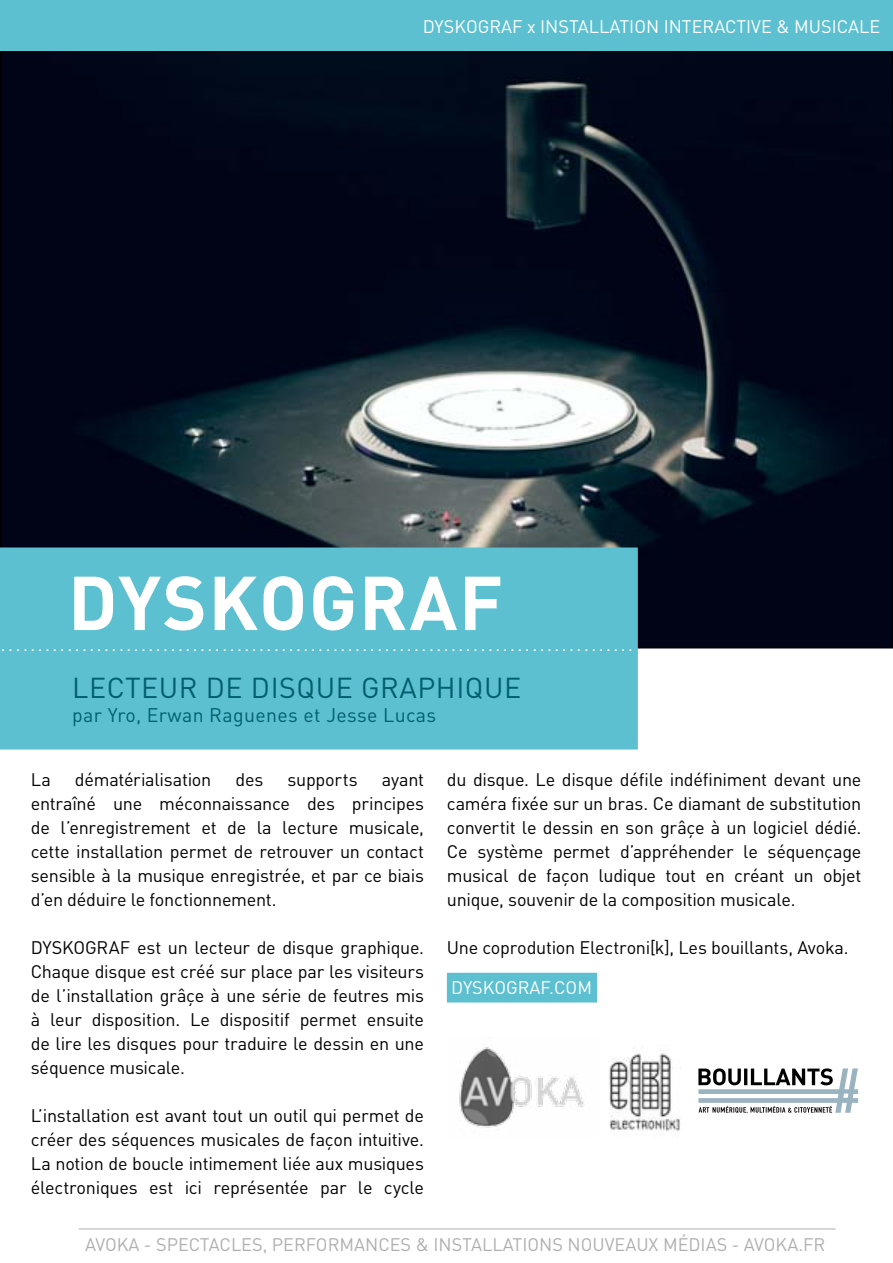
<style>
.page{position:relative;width:893px;height:1263px;background:#fff}
.page>*{position:absolute;margin:0;border:0;box-sizing:border-box;transform-origin:0 0}
.t1{font:700 75px "DIN";letter-spacing:.02em;color:#fff}
.t2{font:28.5px "DIN";letter-spacing:.02em;color:#005f6e}
.t3{font:19.5px "DIN";letter-spacing:.02em;color:#005f6e}
.t4{font:18px/24px "DIN";letter-spacing:-.015em;color:#000;text-align:justify}
.t5{font:18px "DIN";color:#fff}
.t6{font:18px "DIN";color:#afafaf}
</style>
<div class="page">
<img style="left:3px;top:54px;width:887px;height:591px">
<div style="left:1px;top:1px;width:891px;height:49px;background:#5cc0d0"></div>
<div style="left:0;top:0;width:893px;height:51px;border:2px solid #5dc0d0"></div>
<div style="left:1px;top:548px;width:636px;height:201px;background:#5cc0d0"></div>
<div style="left:0;top:547px;width:638px;height:202px;border:2px solid #5dc0d0"></div>
<div style="left:447px;top:973px;width:150px;height:29px;background:#5cc0d0"></div>
<img style="left:609px;top:1049px;width:71px;height:83px">
<img style="left:459px;top:1047px;width:125px;height:81px">
<svg style="left:698px;top:1068px;width:160px;height:45px"></svg>
<hr style="left:79px;top:1228px;width:757px;height:1px;background:#afafaf">
<p class="t5" style="left:423px;top:15px;width:459px">DYSKOGRAF x INSTALLATION INTERACTIVE &amp; MUSICALE</p>
<h1 class="t1" style="left:68px;top:554px;width:437px">DYSKOGRAF</h1>
<p class="t5" style="left:1px;top:634px;width:634px">......................................................................................</p>
<h2 class="t2" style="left:72px;top:670px;width:450px">LECTEUR DE DISQUE GRAPHIQUE</h2>
<p class="t3" style="left:72px;top:702px;width:365px">par Yro, Erwan Raguenes et Jesse Lucas</p>
<p class="t4" style="left:31px;top:768px;width:22px">La</p>
<p class="t4" style="left:75px;top:768px;width:138px">dématérialisation</p>
<p class="t4" style="left:235px;top:768px;width:29px">des</p>
<p class="t4" style="left:288px;top:768px;width:72px">supports</p>
<p class="t4" style="left:31px;top:768px;width:395px;text-indent:351px">ayant entraîné une méconnaissance des principes de l’enregistrement et de la lecture musicale, cette installation permet de retrouver un contact sensible à la musique enregistrée, et par ce biais d’en déduire le fonctionnement.</p>
<p class="t4" style="left:31px;top:936px;width:395px">DYSKOGRAF est un lecteur de disque graphique.<br>Chaque disque est créé sur place par les visiteurs de l’installation grâçe à une série de feutres mis à leur disposition. Le dispositif permet ensuite de lire les disques pour traduire le dessin en une séquence musicale.</p>
<p class="t4" style="left:31px;top:1103px;width:395px">L’installation est avant tout un outil qui permet de créer des séquences musicales de façon intuitive.<br>La notion de boucle intimement liée aux musiques électroniques est ici représentée par le cycle</p>
<p class="t4" style="left:447px;top:767px;width:416px">du disque. Le disque défile indéfiniment devant une caméra fixée sur un bras. Ce diamant de substitution convertit le dessin en son grâçe à un logiciel dédié.<br>Ce système permet d’appréhender le séquençage musical de façon ludique tout en créant un objet unique, souvenir de la composition musicale.</p>
<p class="t4" style="left:447px;top:935px;width:403px">Une coprodution Electroni[k], Les bouillants, Avoka.</p>
<p class="t5" style="left:451px;top:976px;width:142px">DYSKOGRAF.COM</p>
<p class="t6" style="left:85px;top:1233px;width:742px">AVOKA - SPECTACLES, PERFORMANCES &amp; INSTALLATIONS NOUVEAUX MÉDIAS - AVOKA.FR</p>
</div>
